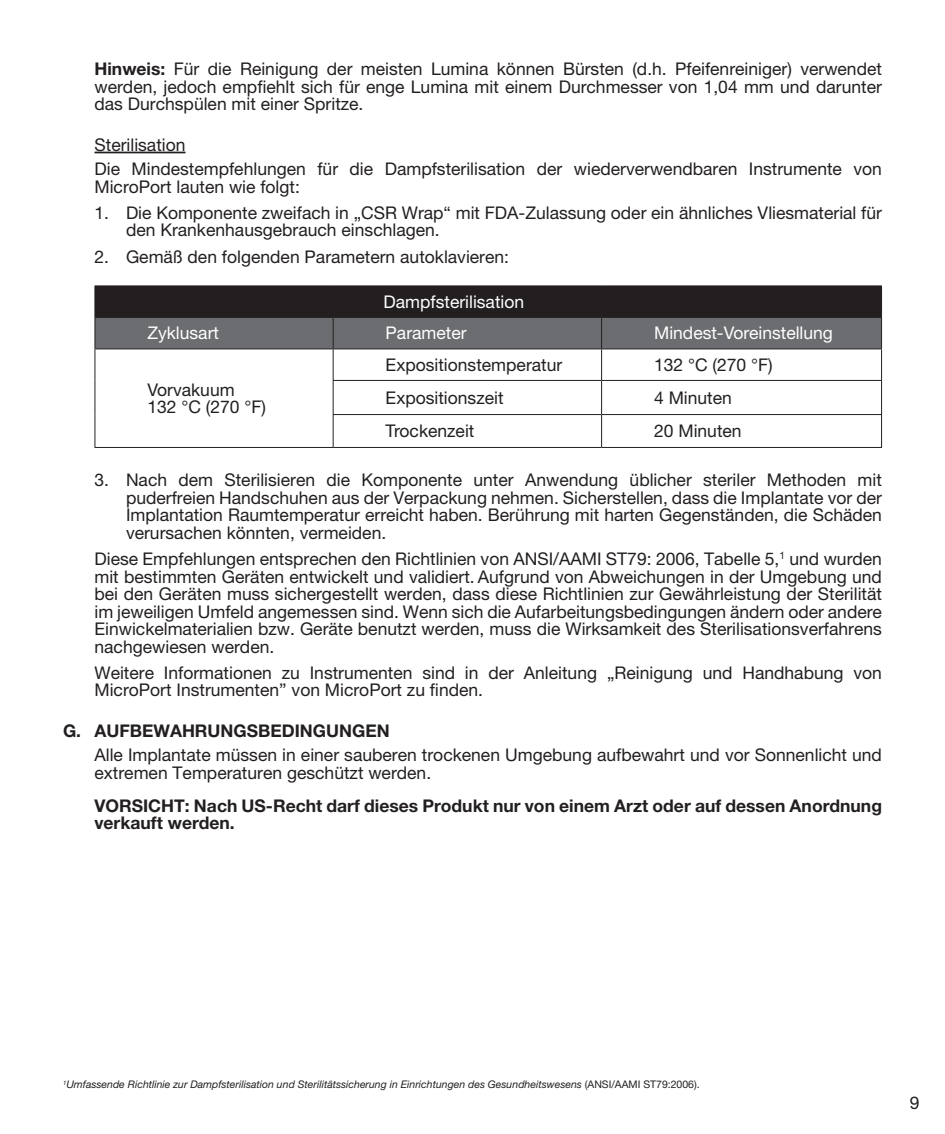
<style>
.page{position:relative;width:945px;height:1134px;background:#fff}
.page>*{position:absolute;margin:0;border:0;box-sizing:border-box;transform-origin:0 0}
.Body_Text_1_indent_p{font:17.5px/17.5px "Helvetica Neue LT Std";color:#231f20}
.Numbers_indent_1{font:17.5px/17.5px "Helvetica Neue LT Std";color:#231f20}
.Table_Text{font:17.5px "Helvetica Neue LT Std";color:#231f20}
.Body_Text_1_indent_s{font:700 17.5px/17.5px "Helvetica Neue LT Std";color:#231f20}
.Table_Head_White{font:17.5px "Helvetica Neue LT Std";color:#fff}
.Sub_Heads_caps_Bold{font:700 17.5px "Helvetica Neue LT Std";color:#231f20}
.Sub_Head_underline_s{font:17.5px "Helvetica Neue LT Std";color:#231f20}
.Footnote{font:italic 10.5px "Helvetica Neue LT Std";color:#231f20}
.s1{font-weight:700}
.s2{font-style:normal}
</style>
<div class="page">
<hr style="left:94px;top:152px;width:92px;height:1px;background:#231f20">
<svg style="left:96px;top:287px;width:785px;height:61px;background:#474547"></svg>
<hr style="left:94px;top:318px;width:2px;height:30px;background:#231f20">
<hr style="left:333px;top:318px;width:1px;height:30px;background:#231f20">
<hr style="left:601px;top:318px;width:1px;height:30px;background:#231f20">
<hr style="left:881px;top:318px;width:1px;height:30px;background:#231f20">
<hr style="left:94px;top:348px;width:239px;height:2px;background:#231f20">
<hr style="left:94px;top:349px;width:2px;height:31px;background:#231f20">
<hr style="left:94px;top:380px;width:2px;height:35px;background:#231f20">
<hr style="left:94px;top:415px;width:2px;height:32px;background:#231f20">
<hr style="left:94px;top:447px;width:239px;height:1px;background:#231f20">
<hr style="left:333px;top:348px;width:269px;height:2px;background:#231f20">
<hr style="left:333px;top:349px;width:1px;height:31px;background:#231f20">
<hr style="left:602px;top:348px;width:280px;height:2px;background:#231f20">
<hr style="left:601px;top:349px;width:1px;height:31px;background:#231f20">
<hr style="left:881px;top:349px;width:1px;height:31px;background:#231f20">
<hr style="left:333px;top:380px;width:269px;height:1px;background:#231f20">
<hr style="left:333px;top:381px;width:1px;height:33px;background:#231f20">
<hr style="left:602px;top:380px;width:280px;height:1px;background:#231f20">
<hr style="left:601px;top:381px;width:1px;height:33px;background:#231f20">
<hr style="left:881px;top:381px;width:1px;height:33px;background:#231f20">
<hr style="left:333px;top:414px;width:269px;height:1px;background:#231f20">
<hr style="left:333px;top:415px;width:1px;height:32px;background:#231f20">
<hr style="left:602px;top:414px;width:280px;height:1px;background:#231f20">
<hr style="left:601px;top:415px;width:1px;height:32px;background:#231f20">
<hr style="left:881px;top:415px;width:1px;height:32px;background:#231f20">
<hr style="left:333px;top:447px;width:269px;height:1px;background:#231f20">
<hr style="left:602px;top:447px;width:280px;height:1px;background:#231f20">
<hr style="left:94px;top:285px;width:239px;height:2px;background:#231f20">
<hr style="left:94px;top:286px;width:2px;height:31px;background:#231f20">
<hr style="left:333px;top:285px;width:269px;height:2px;background:#231f20">
<hr style="left:333px;top:286px;width:1px;height:31px;background:#231f20">
<hr style="left:602px;top:285px;width:280px;height:2px;background:#231f20">
<hr style="left:601px;top:286px;width:1px;height:31px;background:#231f20">
<hr style="left:881px;top:286px;width:1px;height:31px;background:#231f20">
<hr style="left:94px;top:317px;width:239px;height:1px;background:#231f20">
<hr style="left:333px;top:317px;width:269px;height:1px;background:#231f20">
<hr style="left:602px;top:317px;width:280px;height:1px;background:#231f20">
<p class="Body_Text_1_indent_p" style="left:94px;top:60px;width:789px;text-align:justify"><span class="s1">Hinweis:</span> Für die Reinigung der meisten Lumina können Bürsten (d.h. Pfeifenreiniger) verwendet werden, jedoch empfiehlt sich für enge Lumina mit einem Durchmesser von 1,04 mm und darunter das Durchspülen mit einer Spritze.</p>
<p class="Sub_Head_underline_s" style="left:94px;top:134px;width:93px">Sterilisation</p>
<p class="Body_Text_1_indent_p" style="left:94px;top:160px;width:789px">Die Mindestempfehlungen für die Dampfsterilisation der wiederverwendbaren Instrumente von<br>MicroPort lauten wie folgt:</p>
<p class="Numbers_indent_1" style="left:126px;top:204px;width:757px;text-indent:-32px">1. Die Komponente zweifach in „CSR Wrap“ mit FDA-Zulassung oder ein ähnliches Vliesmaterial für den Krankenhausgebrauch einschlagen.</p>
<p class="Numbers_indent_1" style="left:94px;top:248px;width:416px">2. Gemäß den folgenden Parametern autoklavieren:</p>
<p class="Table_Head_White" style="left:384px;top:291px;width:142px">Dampfsterilisation</p>
<p class="Table_Head_White" style="left:147px;top:323px;width:73px">Zyklusart</p>
<p class="Table_Head_White" style="left:386px;top:323px;width:83px">Parameter</p>
<p class="Table_Head_White" style="left:654px;top:323px;width:180px">Mindest-Voreinstellung</p>
<p class="Table_Text" style="left:386px;top:354px;width:178px">Expositionstemperatur</p>
<p class="Table_Text" style="left:654px;top:354px;width:120px">132 °C (270 °F)</p>
<p class="Table_Text" style="left:386px;top:387px;width:119px">Expositionszeit</p>
<p class="Table_Text" style="left:654px;top:387px;width:79px">4 Minuten</p>
<p class="Table_Text" style="left:386px;top:421px;width:90px">Trockenzeit</p>
<p class="Table_Text" style="left:654px;top:421px;width:89px">20 Minuten</p>
<p class="Numbers_indent_1" style="left:126px;top:471px;width:758px;text-align:justify;text-indent:-32px">3. Nach dem Sterilisieren die Komponente unter Anwendung üblicher steriler Methoden mit puderfreien Handschuhen aus der Verpackung nehmen. Sicherstellen, dass die Implantate vor der Implantation Raumtemperatur erreicht haben. Berührung mit harten Gegenständen, die Schäden verursachen könnten, vermeiden.</p>
<p class="Body_Text_1_indent_p" style="left:94px;top:550px;width:789px;text-align:justify">Diese Empfehlungen entsprechen den Richtlinien von ANSI/AAMI ST79: 2006, Tabelle 5,<sup>1</sup> und wurden mit bestimmten Geräten entwickelt und validiert. Aufgrund von Abweichungen in der Umgebung und bei den Geräten muss sichergestellt werden, dass diese Richtlinien zur Gewährleistung der Sterilität im jeweiligen Umfeld angemessen sind. Wenn sich die Aufarbeitungsbedingungen ändern oder andere Einwickelmaterialien bzw. Geräte benutzt werden, muss die Wirksamkeit des Sterilisationsverfahrens nachgewiesen werden.</p>
<p class="Body_Text_1_indent_p" style="left:94px;top:664px;width:789px">Weitere Informationen zu Instrumenten sind in der Anleitung „Reinigung und Handhabung von<br>MicroPort Instrumenten” von MicroPort zu finden.</p>
<p class="Sub_Heads_caps_Bold" style="left:63px;top:720px;width:328px">G. AUFBEWAHRUNGSBEDINGUNGEN</p>
<p class="Body_Text_1_indent_p" style="left:94px;top:746px;width:789px">Alle Implantate müssen in einer sauberen trockenen Umgebung aufbewahrt und vor Sonnenlicht und extremen Temperaturen geschützt werden.</p>
<p class="Body_Text_1_indent_s" style="left:94px;top:797px;width:789px">VORSICHT: Nach US-Recht darf dieses Produkt nur von einem Arzt oder auf dessen Anordnung verkauft werden.</p>
<p class="Table_Text" style="left:147px;top:379px;width:89px">Vorvakuum</p>
<p class="Table_Text" style="left:147px;top:397px;width:120px">132 °C (270 °F)</p>
<p class="Footnote" style="left:63px;top:1078px;width:638px"><sup>1</sup>Umfassende Richtlinie zur Dampfsterilisation und Sterilitätssicherung in Einrichtungen des Gesundheitswesens <span class="s2">(ANSI/AAMI ST79:2006).</span></p>
<p class="Body_Text_1_indent_p" style="left:910px;top:1094px;width:11px">9</p>
</div>
